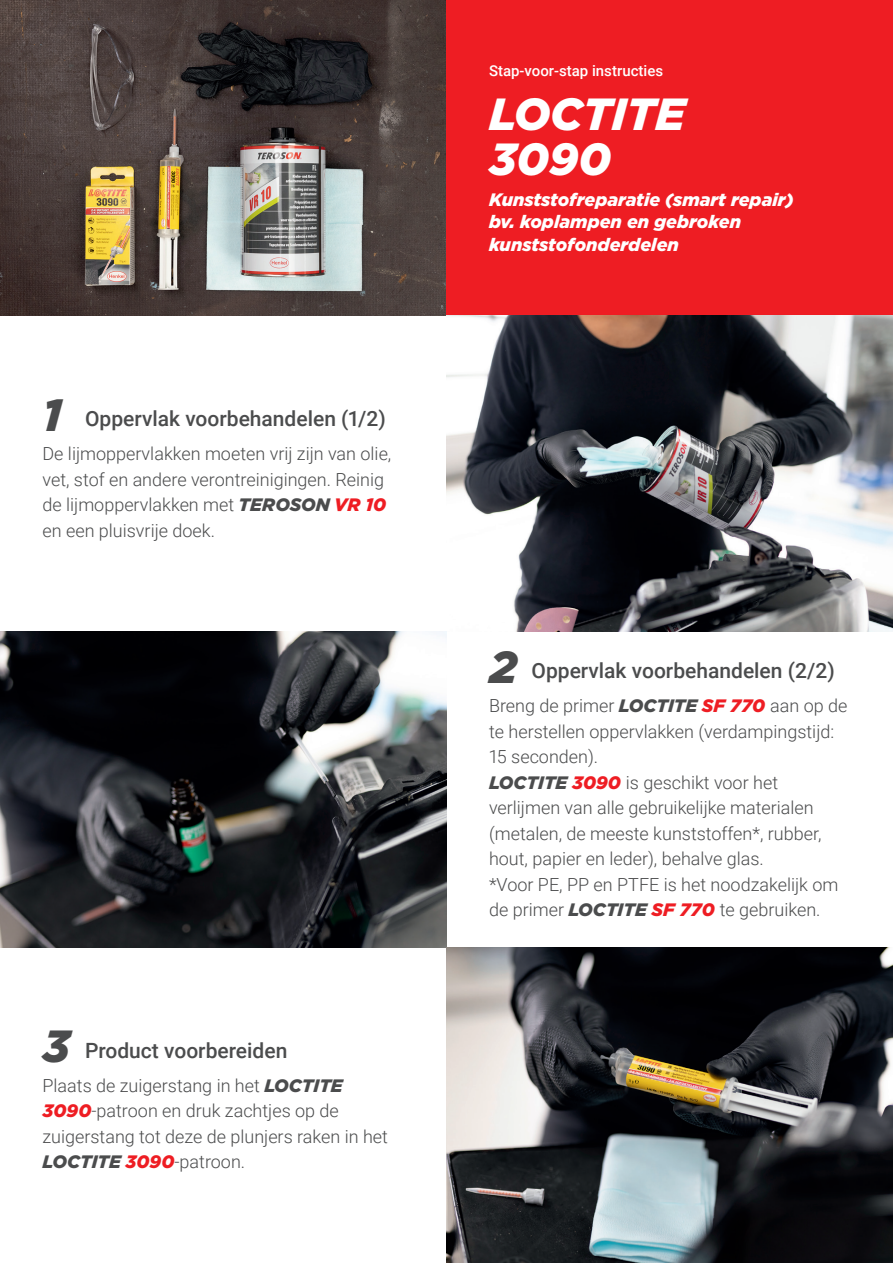
<style>
.page{position:relative;width:893px;height:1263px;background:#fff}
.page>*{position:absolute;margin:0;border:0;box-sizing:border-box;transform-origin:0 0}
.t1{font:italic 900 45px/45px "Gotham";color:#fff}
.t2{font:500 21px "Roboto";color:#4b4c4d}
.t3{font:300 18px/25.5px "Roboto";color:#4b4c4d}
.t4{font:italic 900 18px/22.5px "Gotham";color:#fff}
.t5{font:500 15px "Roboto";color:#fff}
.s1{font-family:"Gotham";font-weight:900;font-style:italic;font-size:45px}
.s2{font-family:"Gotham";font-weight:900;font-style:italic}
.s3{font-family:"Gotham";font-weight:900;font-style:italic;color:#ee1d23}
</style>
<div class="page">
<img style="left:0;top:0;width:446px;height:316px">
<div style="left:446px;top:0;width:447px;height:316px;background:#ee1d23"></div>
<img style="left:446px;top:316px;width:447px;height:315px">
<img style="left:0;top:631px;width:446px;height:316px">
<img style="left:446px;top:947px;width:447px;height:316px">
<p class="t2" style="left:43px;top:404px;width:345px"><span class="s1">1</span> Oppervlak voorbehandelen (1/2)</p>
<p class="t3" style="left:43px;top:440px;width:350px">De lijmoppervlakken moeten vrij zijn van olie, vet, stof en andere verontreinigingen. Reinig de lijmoppervlakken met <span class="s2">TEROSON</span> <span class="s3">VR 10 </span>en een pluisvrije doek.</p>
<p class="t2" style="left:43px;top:1035px;width:246px"><span class="s1">3</span> Product voorbereiden</p>
<p class="t3" style="left:43px;top:1072px;width:347px">Plaats de zuigerstang in het <span class="s2">LOCTITE </span><span class="s3">3090</span>-patroon en druk zachtjes op de zuigerstang tot deze de plunjers raken in het <span class="s2">LOCTITE</span> <span class="s3">3090</span>-patroon.</p>
<p class="t5" style="left:489px;top:60px;width:176px">Stap-voor-stap instructies</p>
<h1 class="t1" style="left:489px;top:91px;width:198px">LOCTITE<br>3090</h1>
<p class="t4" style="left:489px;top:188px;width:306px">Kunststofreparatie (smart repair) bv. koplampen en gebroken kunststofonderdelen</p>
<p class="t2" style="left:489px;top:656px;width:347px"><span class="s1">2</span> Oppervlak voorbehandelen (2/2)</p>
<p class="t3" style="left:489px;top:692px;width:360px">Breng de primer <span class="s2">LOCTITE</span> <span class="s3">SF 770</span> aan op de te herstellen oppervlakken (verdampingstijd:<br>15 seconden).<br><span class="s2">LOCTITE</span> <span class="s3">3090</span> is geschikt voor het verlijmen van alle gebruikelijke materialen (metalen, de meeste kunststoffen*, rubber, hout, papier en leder), behalve glas.<br>*Voor PE, PP en PTFE is het noodzakelijk om de primer <span class="s2">LOCTITE</span> <span class="s3">SF 770</span> te gebruiken.</p>
</div>
